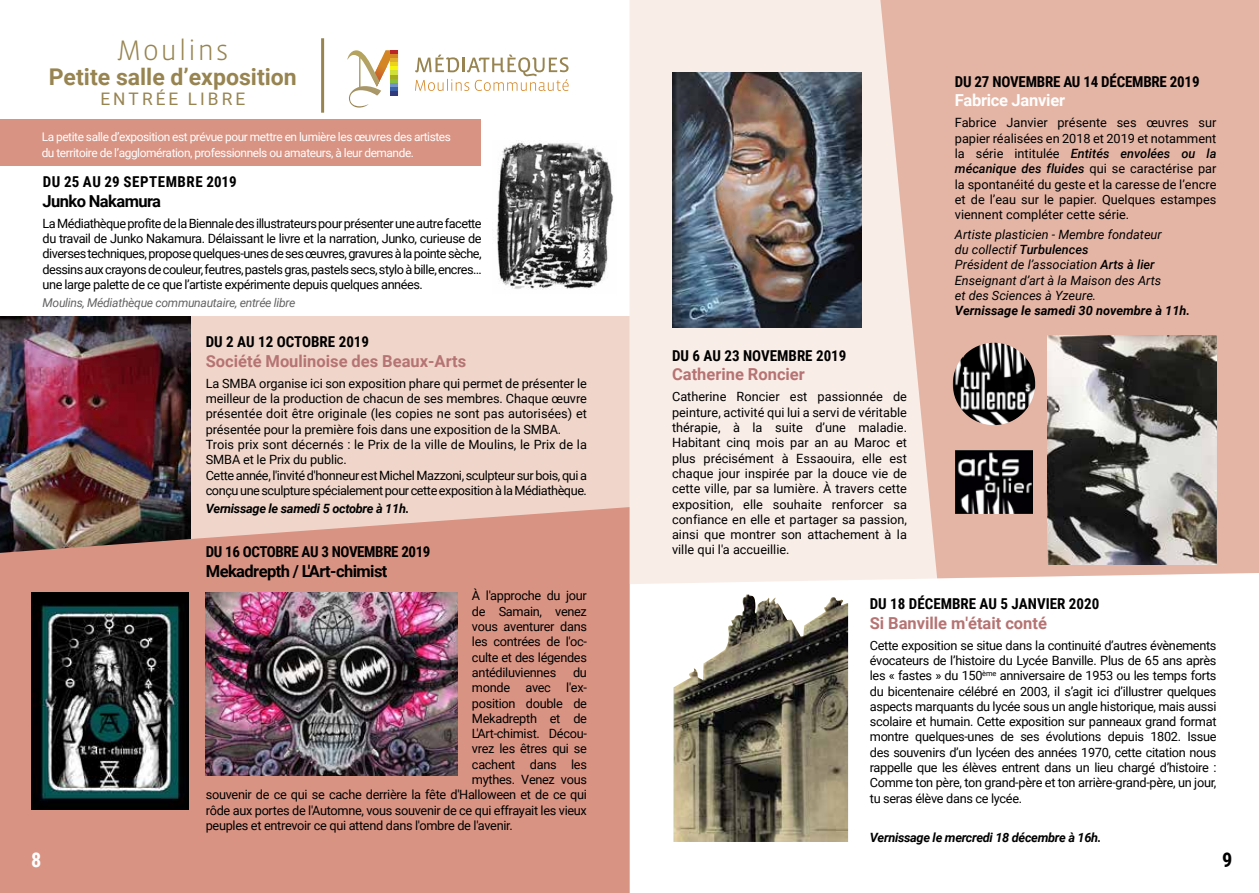
<style>
.page{position:relative;width:1259px;height:893px;background:#fff}
.page>*{position:absolute;margin:0;border:0;box-sizing:border-box;transform-origin:0 0}
.t1{font:300 28.95px "Vista Sans Alt";letter-spacing:.05em;color:#978451}
.t2{font:700 23.1px "Roboto";color:#978451}
.t3{font:700 20.25px "Roboto Condensed";color:#fff}
.t4{font:700 20.25px "Roboto Condensed";color:#000}
.t5{font:17.25px "Roboto";letter-spacing:.175em;color:#978451}
.t6{font:700 16.5px "Roboto";color:#b67373}
.t7{font:700 16.5px "Roboto";letter-spacing:-.035em;color:#000}
.t8{font:700 16.5px "Roboto";letter-spacing:-.015em;color:#fefefe}
.t9{font:700 15px "Roboto Condensed";color:#000}
.t10{font:700 15px "Roboto Condensed";letter-spacing:-.025em;color:#000}
.t11{font:700 15px "Roboto Condensed";letter-spacing:.035em;color:#000}
.t12{font:12.75px/15.3px "Roboto";letter-spacing:-.025em;color:#000;text-align:justify}
.t13{font:italic 12.75px/15.3px "Roboto";color:#000}
.t14{font:italic 700 12.75px "Roboto";letter-spacing:-.025em;color:#000}
.t15{font:italic 700 12.75px "Roboto";color:#000}
.t16{font:italic 12.15px "Roboto";letter-spacing:-.025em;color:#636363}
.t17{font:11.85px/15.9px "Roboto";letter-spacing:-.035em;color:#fff}
.s1{font-weight:500;font-style:italic}
.s2{font-weight:500}
</style>
<div class="page">
<div style="left:0;top:317px;width:629px;height:576px;background:#f0d6ca"></div>
<img style="left:0;top:317px;width:190px;height:190px">
<div style="left:629px;top:0;width:324px;height:584px;background:#f9ede8"></div>
<svg style="left:880px;top:0;width:379px;height:578px;background:#e5baab"></svg>
<svg style="left:415px;top:55px;width:153px;height:36px"></svg>
<svg style="left:347px;top:50px;width:51px;height:58px"></svg>
<hr style="left:321px;top:38px;width:3px;height:75px;background:#978451">
<svg style="left:0;top:507px;width:629px;height:386px;background:#d39283"></svg>
<img style="left:1047px;top:336px;width:169px;height:228px">
<img style="left:673px;top:594px;width:175px;height:248px">
<img style="left:672px;top:72px;width:189px;height:256px">
<img style="left:952px;top:343px;width:83px;height:82px;border-radius:41px">
<img style="left:955px;top:450px;width:78px;height:63px">
<img style="left:32px;top:592px;width:157px;height:218px">
<img style="left:206px;top:592px;width:252px;height:183px">
<div style="left:0;top:119px;width:480px;height:47px;background:#d89383"></div>
<img style="left:496px;top:140px;width:117px;height:150px">
<h1 class="t1" style="left:117px;top:35px;width:113px">Moulins</h1>
<h2 class="t2" style="left:49px;top:60px;width:249px">Petite salle d’exposition</h2>
<h3 class="t5" style="left:100px;top:87px;width:146px">ENTRÉE LIBRE</h3>
<p class="t17" style="left:42px;top:128px;width:411px">La petite salle d’exposition est prévue pour mettre en lumière les œuvres des artistes du territoire de l’agglomération, professionnels ou amateurs, à leur demande.</p>
<p class="t11" style="left:43px;top:171px;width:195px">DU 25 AU 29 SEPTEMBRE 2019</p>
<p class="t7" style="left:43px;top:189px;width:120px">Junko Nakamura</p>
<p class="t12" style="left:43px;top:215px;width:441px">La Médiathèque profite de la Biennale des illustrateurs pour présenter une autre facette du travail de Junko Nakamura. Délaissant le livre et la narration, Junko, curieuse de diverses techniques, propose quelques-unes de ses œuvres, gravures à la pointe sèche, dessins aux crayons de couleur, feutres, pastels gras, pastels secs, stylo à bille, encres… une large palette de ce que l’artiste expérimente depuis quelques années.</p>
<p class="t16" style="left:43px;top:294px;width:254px">Moulins, Médiathèque communautaire, entrée libre</p>
<p class="t9" style="left:206px;top:331px;width:165px">DU 2 AU 12 OCTOBRE 2019</p>
<p class="t6" style="left:206px;top:349px;width:262px">Société Moulinoise des Beaux-Arts</p>
<p class="t12" style="left:206px;top:375px;width:383px;text-align:left">La SMBA organise ici son exposition phare qui permet de présenter le meilleur de la production de chacun de ses membres. Chaque œuvre présentée doit être originale (les copies ne sont pas autorisées) et présentée pour la première fois dans une exposition de la SMBA.<br>Trois prix sont décernés : le Prix de la ville de Moulins, le Prix de la SMBA et le Prix du public.<br>Cette année, l'invité d'honneur est Michel Mazzoni, sculpteur sur bois, qui a conçu une sculpture spécialement pour cette exposition à la Médiathèque.</p>
<p class="t14" style="left:206px;top:499px;width:205px">Vernissage le samedi 5 octobre à 11h.</p>
<p class="t10" style="left:206px;top:542px;width:226px">DU 16 OCTOBRE AU 3 NOVEMBRE 2019</p>
<p class="t7" style="left:206px;top:560px;width:183px">Mekadrepth / L'Art-chimist</p>
<h3 class="t3" style="left:31px;top:846px;width:12px">8</h3>
<p class="t12" style="left:472px;top:588px;width:116px">À l'approche du jour de Samain, venez vous aventurer dans les contrées de l'oc&shy;culte et des légendes antédiluviennes</p>
<p class="t12" style="left:573px;top:664px;width:15px">du</p>
<p class="t12" style="left:472px;top:680px;width:116px">monde avec l'ex-</p>
<p class="t12" style="left:472px;top:695px;width:116px">position double de</p>
<p class="t12" style="left:472px;top:710px;width:116px">Mekadrepth et de</p>
<p class="t12" style="left:472px;top:725px;width:116px">L'Art-chimist. Décou-</p>
<p class="t12" style="left:472px;top:741px;width:116px">vrez les êtres qui se</p>
<p class="t12" style="left:472px;top:756px;width:116px">cachent dans les</p>
<p class="t12" style="left:472px;top:771px;width:116px">mythes. Venez vous</p>
<p class="t12" style="left:206px;top:787px;width:383px">souvenir de ce qui se cache derrière la fête d'Halloween et de ce qui</p>
<p class="t12" style="left:206px;top:802px;width:383px">rôde aux portes de l'Automne, vous souvenir de ce qui effrayait les vieux</p>
<p class="t12" style="left:206px;top:817px;width:308px">peuples et entrevoir ce qui attend dans l'ombre de l'avenir.</p>
<p class="t9" style="left:955px;top:71px;width:246px">DU 27 NOVEMBRE AU 14 DÉCEMBRE 2019</p>
<p class="t8" style="left:955px;top:89px;width:112px">Fabrice Janvier</p>
<p class="t12" style="left:955px;top:115px;width:263px">Fabrice Janvier présente ses œuvres sur papier réalisées en 2018 et 2019 et notamment la série intitulée <span class="s1">Entités envolées ou la mécanique des fluides</span> qui se caractérise par la spontanéité du geste et la caresse de l’encre et de l’eau sur le papier. Quelques estampes viennent compléter cette série.</p>
<p class="t13" style="left:955px;top:226px;width:208px">Artiste plasticien - Membre fondateur du collectif <span class="s2">Turbulences<br></span>Président de l’association <span class="s2">Arts à lier </span>Enseignant d’art à la Maison des Arts et des Sciences à Yzeure.</p>
<p class="t15" style="left:955px;top:302px;width:237px">Vernissage le samedi 30 novembre à 11h.</p>
<p class="t9" style="left:672px;top:345px;width:176px">DU 6 AU 23 NOVEMBRE 2019</p>
<p class="t6" style="left:672px;top:363px;width:134px">Catherine Roncier</p>
<p class="t12" style="left:672px;top:389px;width:236px">Catherine Roncier est passionnée de peinture, activité qui lui a servi de véritable thérapie, à la suite d’une maladie.<br>Habitant cinq mois par an au Maroc et plus précisément à Essaouira, elle est chaque jour inspirée par la douce vie de cette ville, par sa lumière. À travers cette exposition, elle souhaite renforcer sa confiance en elle et partager sa passion, ainsi que montrer son attachement à la ville qui l'a accueillie.</p>
<p class="t9" style="left:870px;top:593px;width:231px">DU 18 DÉCEMBRE AU 5 JANVIER 2020</p>
<p class="t6" style="left:870px;top:611px;width:179px">Si Banville m'était conté</p>
<p class="t12" style="left:870px;top:637px;width:348px">Cette exposition se situe dans la continuité d’autres évènements évocateurs de l’histoire du Lycée Banville. Plus de 65 ans après les « fastes » du 150<sup>ème</sup> anniversaire de 1953 ou les temps forts du bicentenaire célébré en 2003, il s’agit ici d’illustrer quelques aspects marquants du lycée sous un angle historique, mais aussi scolaire et humain. Cette exposition sur panneaux grand format montre quelques-unes de ses évolutions depuis 1802. Issue des souvenirs d’un lycéen des années 1970, cette citation nous rappelle que les élèves entrent dans un lieu chargé d’histoire :<br>Comme ton père, ton grand-père et ton arrière-grand-père, un jour, tu seras élève dans ce lycée.</p>
<p class="t14" style="left:870px;top:828px;width:233px">Vernissage le mercredi 18 décembre à 16h.</p>
<h3 class="t4" style="left:1222px;top:846px;width:12px">9</h3>
</div>
